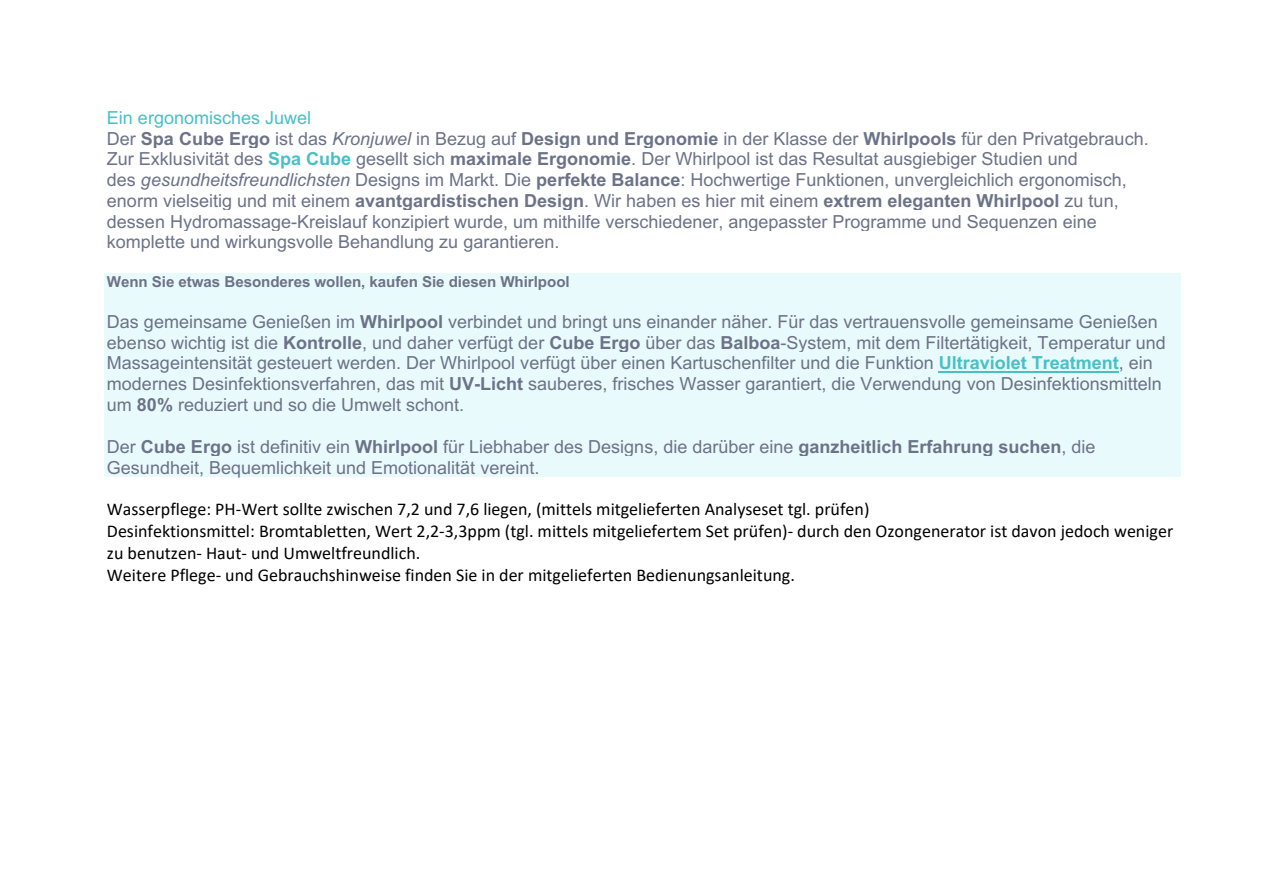
<style>
.page{position:relative;width:1263px;height:893px;background:#fff}
.page>*{position:absolute;margin:0;border:0;box-sizing:border-box;transform-origin:0 0}
.t1{font:18px/20.7px "Arial";color:#6c7288}
.t2{font:18px/21.9px "Calibri";color:#000}
.t3{font:700 15.15px "Arial";letter-spacing:-.005em;color:#6c7288}
.s1{color:#47c0c6}
.s2{font-weight:700}
.s3{font-style:italic}
.s4{font-weight:700;color:#47c0c6}
</style>
<div class="page">
<div style="left:105px;top:273px;width:1075px;height:38px;background:#e9fafc"></div>
<div style="left:105px;top:311px;width:1075px;height:21px;background:#e9fafc"></div>
<div style="left:105px;top:332px;width:1075px;height:20px;background:#e9fafc"></div>
<div style="left:105px;top:352px;width:1075px;height:21px;background:#e9fafc"></div>
<hr style="left:939px;top:371px;width:180px;height:2px;background:#47c0c6">
<div style="left:105px;top:373px;width:1075px;height:21px;background:#e9fafc"></div>
<div style="left:105px;top:394px;width:1075px;height:42px;background:#e9fafc"></div>
<div style="left:105px;top:436px;width:1075px;height:20px;background:#e9fafc"></div>
<div style="left:105px;top:456px;width:1075px;height:21px;background:#e9fafc"></div>
<p class="t1" style="left:107px;top:107px;width:1043px"><span class="s1">Ein ergonomisches Juwel<br></span>Der <span class="s2">Spa Cube Ergo</span> ist das <span class="s3">Kronjuwel</span> in Bezug auf <span class="s2">Design und Ergonomie</span> in der Klasse der <span class="s2">Whirlpools</span> für den Privatgebrauch.<br>Zur Exklusivität des <span class="s4">Spa Cube</span> gesellt sich <span class="s2">maximale Ergonomie</span>. Der Whirlpool ist das Resultat ausgiebiger Studien und<br>des <span class="s3">gesundheitsfreundlichsten</span> Designs im Markt. Die <span class="s2">perfekte Balance</span>: Hochwertige Funktionen, unvergleichlich ergonomisch, enorm vielseitig und mit einem <span class="s2">avantgardistischen Design</span>. Wir haben es hier mit einem <span class="s2">extrem eleganten Whirlpool</span> zu tun, dessen Hydromassage-Kreislauf konzipiert wurde, um mithilfe verschiedener, angepasster Programme und Sequenzen eine komplette und wirkungsvolle Behandlung zu garantieren.</p>
<p class="t3" style="left:107px;top:273px;width:464px">Wenn Sie etwas Besonderes wollen, kaufen Sie diesen Whirlpool</p>
<p class="t1" style="left:107px;top:311px;width:1060px">Das gemeinsame Genießen im <span class="s2">Whirlpool</span> verbindet und bringt uns einander näher. Für das vertrauensvolle gemeinsame Genießen ebenso wichtig ist die <span class="s2">Kontrolle</span>, und daher verfügt der <span class="s2">Cube Ergo</span> über das <span class="s2">Balboa</span>-System, mit dem Filtertätigkeit, Temperatur und Massageintensität gesteuert werden. Der Whirlpool verfügt über einen Kartuschenfilter und die Funktion <span class="s4">Ultraviolet Treatment</span>, ein modernes Desinfektionsverfahren, das mit <span class="s2">UV-Licht</span> sauberes, frisches Wasser garantiert, die Verwendung von Desinfektionsmitteln um <span class="s2">80%</span> reduziert und so die Umwelt schont.</p>
<p class="t1" style="left:107px;top:436px;width:990px">Der <span class="s2">Cube Ergo</span> ist definitiv ein <span class="s2">Whirlpool</span> für Liebhaber des Designs, die darüber eine <span class="s2">ganzheitlich Erfahrung suchen</span>, die<br>Gesundheit, Bequemlichkeit und Emotionalität vereint.</p>
<p class="t2" style="left:107px;top:498px;width:1067px">Wasserpflege: PH-Wert sollte zwischen 7,2 und 7,6 liegen, (mittels mitgelieferten Analyseset tgl. prüfen)<br>Desinfektionsmittel: Bromtabletten, Wert 2,2-3,3ppm (tgl. mittels mitgeliefertem Set prüfen)- durch den Ozongenerator ist davon jedoch weniger zu benutzen- Haut- und Umweltfreundlich.<br>Weitere Pflege- und Gebrauchshinweise finden Sie in der mitgelieferten Bedienungsanleitung.</p>
</div>
